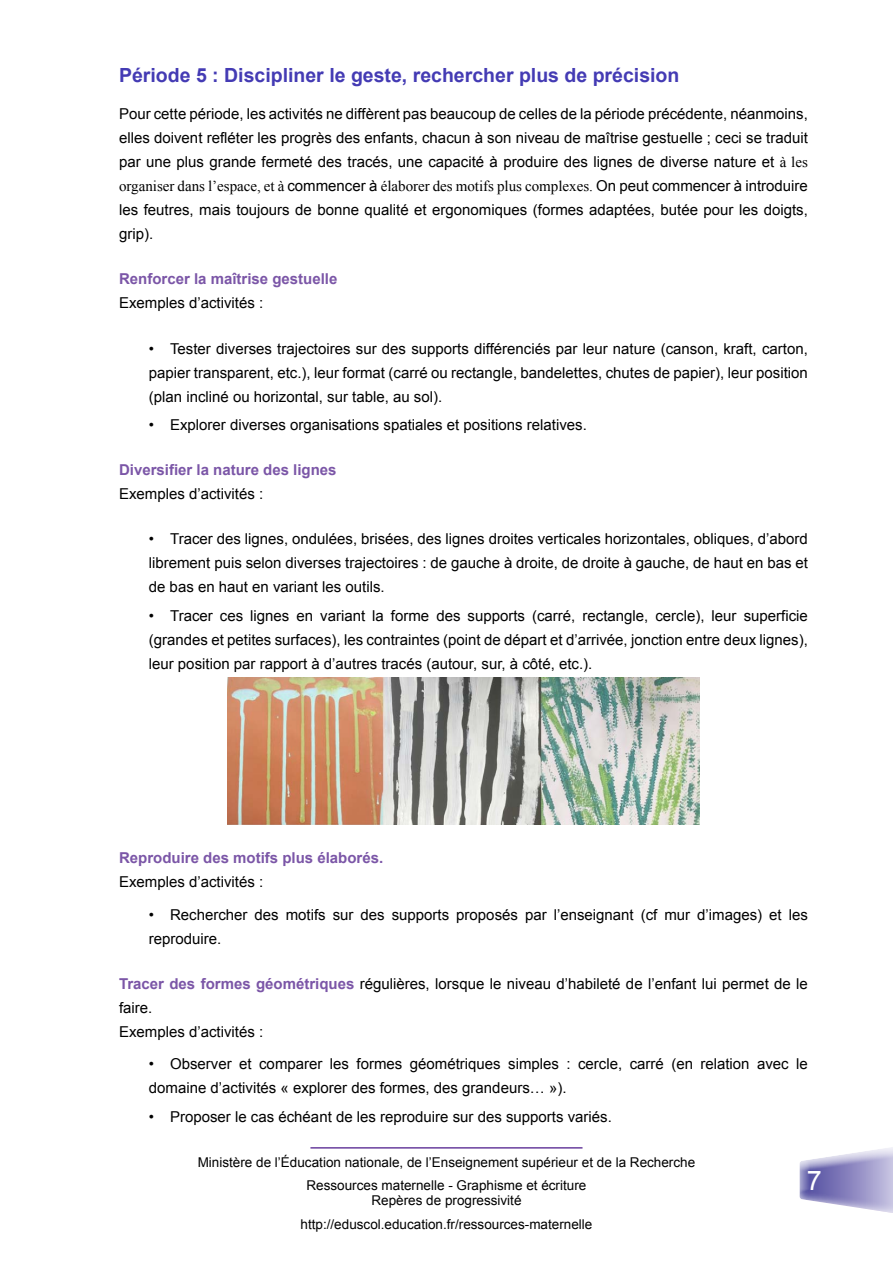
<style>
.page{position:relative;width:893px;height:1263px;background:#fff}
.page>*{position:absolute;margin:0;border:0;box-sizing:border-box;transform-origin:0 0}
.t1{font:27px "Arial";color:#fff}
.t2{font:700 19.5px "Arial";color:#443bb4}
.t3{font:15px/24px "Arial";color:#000;text-align:justify}
.t4{font:15px "Times New Roman";color:#000}
.t5{font:700 15px "Arial";color:#7b56a7}
.t6{font:13.5px/23.5px "Arial";color:#000;text-align:center}
.s1{font-family:"Times New Roman"}
.s2{font-family:"Arial"}
.s3{font-weight:700;color:#7b56a7}
</style>
<div class="page">
<div style="left:791px;top:1144px;width:102px;height:73px;background:#6a3f9d;opacity:.75"></div>
<hr style="left:310px;top:1147px;width:272px;height:1px;background:#6a3f9d">
<img style="left:228px;top:677px;width:471px;height:147px">
<h2 class="t2" style="left:119px;top:63px;width:562px">Période 5 : Discipliner le geste, rechercher plus de précision</h2>
<p class="t3" style="left:119px;top:102px;width:690px">Pour cette période, les activités ne diffèrent pas beaucoup de celles de la période précédente, néanmoins, elles doivent refléter les progrès des enfants, chacun à son niveau de maîtrise gestuelle ; ceci se traduit par une plus grande fermeté des tracés, une capacité à produire des lignes de diverse nature et <span class="s1">à les</span></p>
<p class="t4" style="left:119px;top:176px;width:690px">organiser dans l’espace, et à <span class="s2">commencer à</span> élaborer des motifs plus complexes. <span class="s2">On peut commencer à introduire</span></p>
<p class="t3" style="left:119px;top:198px;width:690px">les feutres, mais toujours de bonne qualité et ergonomiques (formes adaptées, butée pour les doigts, grip).</p>
<p class="t5" style="left:119px;top:269px;width:220px">Renforcer la maîtrise gestuelle</p>
<p class="t3" style="left:119px;top:291px;width:146px">Exemples d’activités :</p>
<p class="t3" style="left:149px;top:336px;width:661px">• Tester diverses trajectoires sur des supports différenciés par leur nature (canson, kraft, carton, papier transparent, etc.), leur format (carré ou rectangle, bandelettes, chutes de papier), leur position (plan incliné ou horizontal, sur table, au sol).</p>
<p class="t3" style="left:149px;top:413px;width:440px">• Explorer diverses organisations spatiales et positions relatives.</p>
<p class="t5" style="left:119px;top:460px;width:219px">Diversifier la nature des lignes</p>
<p class="t3" style="left:119px;top:482px;width:146px">Exemples d’activités :</p>
<p class="t3" style="left:149px;top:527px;width:661px">• Tracer des lignes, ondulées, brisées, des lignes droites verticales horizontales, obliques, d’abord librement puis selon diverses trajectoires : de gauche à droite, de droite à gauche, de haut en bas et de bas en haut en variant les outils.</p>
<p class="t3" style="left:149px;top:603px;width:661px">• Tracer ces lignes en variant la forme des supports (carré, rectangle, cercle), leur superficie (grandes et petites surfaces), les contraintes (point de départ et d’arrivée, jonction entre deux lignes), leur position par rapport à d’autres tracés (autour, sur, à côté, etc.).</p>
<p class="t5" style="left:119px;top:848px;width:266px">Reproduire des motifs plus élaborés.</p>
<p class="t3" style="left:119px;top:870px;width:146px">Exemples d’activités :</p>
<p class="t3" style="left:149px;top:902px;width:661px">• Rechercher des motifs sur des supports proposés par l’enseignant (cf mur d’images) et les reproduire.</p>
<p class="t3" style="left:119px;top:972px;width:690px;text-align:left"><span class="s3">Tracer des formes géométriques</span> régulières, lorsque le niveau d’habileté de l’enfant lui permet de le faire.<br>Exemples d’activités :</p>
<p class="t3" style="left:149px;top:1052px;width:661px">• Observer et comparer les formes géométriques simples : cercle, carré (en relation avec le domaine d’activités « explorer des formes, des grandeurs… »).</p>
<p class="t3" style="left:149px;top:1104px;width:465px">• Proposer le cas échéant de les reproduire sur des supports variés.</p>
<p class="t6" style="left:198px;top:1150px;width:499px">Ministère de l’Éducation nationale, de l’Enseignement supérieur et de la Recherche<br>Ressources maternelle - Graphisme et écriture</p>
<p class="t6" style="left:301px;top:1189px;width:293px">Repères de progressivité http://eduscol.education.fr/ressources-maternelle</p>
<h1 class="t1" style="left:807px;top:1162px;width:17px">7</h1>
</div>
